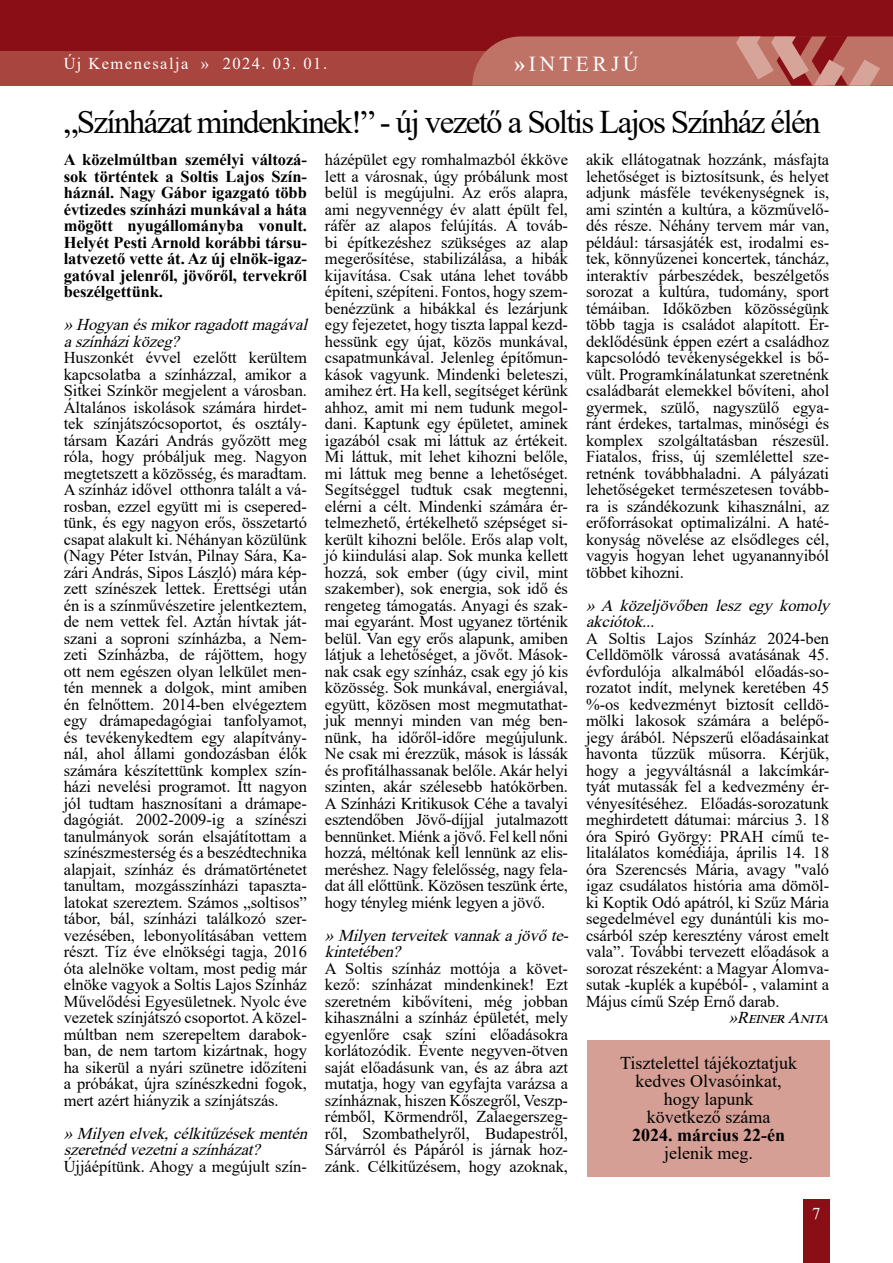
<style>
.page{position:relative;width:893px;height:1263px;background:#fff}
.page>*{position:absolute;margin:0;border:0;box-sizing:border-box;transform-origin:0 0}
.t1{font:33px "Times New Roman";letter-spacing:-.05em;color:#000}
.t2{font:21.3px "Times New Roman";letter-spacing:.185em;color:#fff}
.t3{font:18px/18px "Times New Roman";color:#000;text-align:center}
.t4{font:700 18px "Times New Roman";color:#000}
.t5{font:16.5px/16.5px "Times New Roman";letter-spacing:-.005em;color:#000;text-align:justify}
.t6{font:700 16.5px/16.5px "Times New Roman";letter-spacing:-.005em;color:#000;text-align:justify}
.t7{font:italic 16.5px/16.5px "Times New Roman";color:#000}
.t8{font:16.5px "Times New Roman";letter-spacing:.09em;color:#fff}
.s1{font-weight:700}
</style>
<div class="page">
<div style="left:0;top:0;width:893px;height:85px;background:#8a0e16"></div>
<div style="left:0;top:52px;width:893px;height:34px;background:#a8453e"></div>
<div style="left:803px;top:1199px;width:26px;height:64px;background:#8a0e16"></div>
<svg style="left:472px;top:36px;width:421px;height:50px;background:#bd6f65"></svg>
<div style="left:588px;top:1040px;width:242px;height:136px;background:#d59f95"></div>
<p class="t8" style="left:64px;top:52px;width:265px">Új Kemenesalja » 2024. 03. 01.</p>
<p class="t2" style="left:514px;top:48px;width:126px"><span class="s1">»</span>INTERJÚ</p>
<h1 class="t1" style="left:64px;top:99px;width:758px">„Színházat mindenkinek!” - új vezető a Soltis Lajos Színház élén</h1>
<p class="t6" style="left:64px;top:151px;width:245px">A közelmúltban személyi változá&shy;sok történtek a Soltis Lajos Szín&shy;háznál. Nagy Gábor igazgató több évtizedes színházi munkával a háta mögött nyugállományba vonult.<br>Helyét Pesti Arnold korábbi társu&shy;latvezető vette át. Az új elnök-igaz&shy;gatóval jelenről, jövőről, tervekről beszélgettünk.</p>
<p class="t7" style="left:64px;top:316px;width:250px">»Hogyanésmikorragadottmagával aszínháziközeg?</p>
<p class="t5" style="left:64px;top:349px;width:245px">Huszonkét évvel ezelőtt kerültem kapcsolatba a színházzal, amikor a Sitkei Színkör megjelent a városban.<br>Általános iskolások számára hirdet&shy;tek színjátszócsoportot, és osztály&shy;társam Kazári András győzött meg róla, hogy próbáljuk meg. Nagyon megtetszett a közösség, és maradtam.<br>A színház idővel otthonra talált a vá&shy;rosban, ezzel együtt mi is csepered&shy;tünk, és egy nagyon erős, összetartó csapat alakult ki. Néhányan közülünk (Nagy Péter István, Pilnay Sára, Ka&shy;zári András, Sipos László) mára kép&shy;zett színészek lettek. Érettségi után én is a színművészetire jelentkeztem, de nem vettek fel. Aztán hívtak ját&shy;szani a soproni színházba, a Nem&shy;zeti Színházba, de rájöttem, hogy ott nem egészen olyan lelkület men&shy;tén mennek a dolgok, mint amiben én felnőttem. 2014-ben elvégeztem egy drámapedagógiai tanfolyamot, és tevékenykedtem egy alapítvány&shy;nál, ahol állami gondozásban élők számára készítettünk komplex szín&shy;házi nevelési programot. Itt nagyon jól tudtam hasznosítani a drámape&shy;dagógiát. 2002-2009-ig a színészi tanulmányok során elsajátítottam a színészmesterség és a beszédtechnika alapjait, színház és drámatörténetet tanultam, mozgásszínházi tapaszta&shy;latokat szereztem. Számos „soltisos” tábor, bál, színházi találkozó szer&shy;vezésében, lebonyolításában vettem részt. Tíz éve elnökségi tagja, 2016 óta alelnöke voltam, most pedig már elnöke vagyok a Soltis Lajos Színház Művelődési Egyesületnek. Nyolc éve vezetek színjátszó csoportot. A közel&shy;múltban nem szerepeltem darabok&shy;ban, de nem tartom kizártnak, hogy ha sikerül a nyári szünetre időzíteni a próbákat, újra színészkedni fogok, mert azért hiányzik a színjátszás.</p>
<p class="t7" style="left:64px;top:1124px;width:250px">»Milyenelvek,célkitűzésekmentén szeretnédvezetniaszínházat?</p>
<p class="t5" style="left:64px;top:1157px;width:245px">Újjáépítünk. Ahogy a megújult szín-</p>
<p class="t5" style="left:325px;top:151px;width:245px">házépület egy romhalmazból ékköve lett a városnak, úgy próbálunk most belül is megújulni. Az erős alapra, ami negyvennégy év alatt épült fel, ráfér az alapos felújítás. A továb&shy;bi építkezéshez szükséges az alap megerősítése, stabilizálása, a hibák kijavítása. Csak utána lehet tovább építeni, szépíteni. Fontos, hogy szem&shy;benézzünk a hibákkal és lezárjunk egy fejezetet, hogy tiszta lappal kezd&shy;hessünk egy újat, közös munkával, csapatmunkával. Jelenleg építőmun&shy;kások vagyunk. Mindenki beleteszi, amihez ért. Ha kell, segítséget kérünk ahhoz, amit mi nem tudunk megol&shy;dani. Kaptunk egy épületet, aminek igazából csak mi láttuk az értékeit.<br>Mi láttuk, mit lehet kihozni belőle, mi láttuk meg benne a lehetőséget.<br>Segítséggel tudtuk csak megtenni, elérni a célt. Mindenki számára ér&shy;telmezhető, értékelhető szépséget si&shy;került kihozni belőle. Erős alap volt, jó kiindulási alap. Sok munka kellett hozzá, sok ember (úgy civil, mint szakember), sok energia, sok idő és rengeteg támogatás. Anyagi és szak&shy;mai egyaránt. Most ugyanez történik belül. Van egy erős alapunk, amiben látjuk a lehetőséget, a jövőt. Mások&shy;nak csak egy színház, csak egy jó kis közösség. Sok munkával, energiával, együtt, közösen most megmutathat&shy;juk mennyi minden van még ben&shy;nünk, ha időről-időre megújulunk.<br>Ne csak mi érezzük, mások is lássák és profitálhassanak belőle. Akár helyi szinten, akár szélesebb hatókörben.<br>A Színházi Kritikusok Céhe a tavalyi esztendőben Jövő-díjjal jutalmazott bennünket. Miénk a jövő. Fel kell nőni hozzá, méltónak kell lennünk az elis&shy;meréshez. Nagy felelősség, nagy fela&shy;dat áll előttünk. Közösen teszünk érte, hogy tényleg miénk legyen a jövő.</p>
<p class="t7" style="left:325px;top:926px;width:250px">»Milyenterveitekvannakaj övőte&shy;kintetében?</p>
<p class="t5" style="left:325px;top:959px;width:245px">A Soltis színház mottója a követ&shy;kező: színházat mindenkinek! Ezt szeretném kibővíteni, még jobban kihasználni a színház épületét, mely egyenlőre csak színi előadásokra korlátozódik. Évente negyven-ötven saját előadásunk van, és az ábra azt mutatja, hogy van egyfajta varázsa a színháznak, hiszen Kőszegről, Veszp&shy;rémből, Körmendről, Zalaegerszeg&shy;ről, Szombathelyről, Budapestről, Sárvárról és Pápáról is járnak hoz&shy;zánk. Célkitűzésem, hogy azoknak,</p>
<p class="t5" style="left:586px;top:151px;width:245px">akik ellátogatnak hozzánk, másfajta lehetőséget is biztosítsunk, és helyet adjunk másféle tevékenységnek is, ami szintén a kultúra, a közművelő&shy;dés része. Néhány tervem már van, például: társasjáték est, irodalmi es&shy;tek, könnyűzenei koncertek, táncház, interaktív párbeszédek, beszélgetős sorozat a kultúra, tudomány, sport témáiban. Időközben közösségünk több tagja is családot alapított. Ér&shy;deklődésünk éppen ezért a családhoz kapcsolódó tevékenységekkel is bő&shy;vült. Programkínálatunkat szeretnénk családbarát elemekkel bővíteni, ahol gyermek, szülő, nagyszülő egya&shy;ránt érdekes, tartalmas, minőségi és komplex szolgáltatásban részesül.<br>Fiatalos, friss, új szemlélettel sze&shy;retnénk továbbhaladni. A pályázati lehetőségeket természetesen tovább&shy;ra is szándékozunk kihasználni, az erőforrásokat optimalizálni. A haté&shy;konyság növelése az elsődleges cél, vagyis hogyan lehet ugyanannyiból többet kihozni.</p>
<p class="t7" style="left:586px;top:596px;width:250px">» A közelj övőben lesz egy komoly akciótok...</p>
<p class="t5" style="left:586px;top:629px;width:245px">A Soltis Lajos Színház 2024-ben Celldömölk várossá avatásának 45. évfordulója alkalmából előadás-so&shy;rozatot indít, melynek keretében 45 %-os kedvezményt biztosít celldö&shy;mölki lakosok számára a belépő&shy;jegy árából. Népszerű előadásainkat havonta tűzzük műsorra. Kérjük, hogy a jegyváltásnál a lakcímkár&shy;tyát mutassák fel a kedvezmény ér&shy;vényesítéséhez. Előadás-sorozatunk meghirdetett dátumai: március 3. 18 óra Spiró György: PRAH című te&shy;litalálatos komédiája, április 14. 18 óra Szerencsés Mária, avagy "való igaz csudálatos história ama dömöl&shy;ki Koptik Odó apátról, ki Szűz Mária segedelmével egy dunántúli kis mo&shy;csárból szép keresztény várost emelt vala”. További tervezett előadások a sorozat részeként: a Magyar Álomva&shy;sutak -kuplék a kupéból- , valamint a Május című Szép Ernő darab.</p>
<p class="t7" style="left:729px;top:1009px;width:107px">»ReinerAnita</p>
<p class="t3" style="left:620px;top:1054px;width:178px">Tisztelettel tájékoztatjuk kedves Olvasóinkat, hogy lapunk<br>következő száma</p>
<p class="t4" style="left:632px;top:1122px;width:155px">2024. március 22-én</p>
<p class="t3" style="left:664px;top:1144px;width:90px">jelenik meg.</p>
<p class="t8" style="left:812px;top:1202px;width:10px">7</p>
</div>
